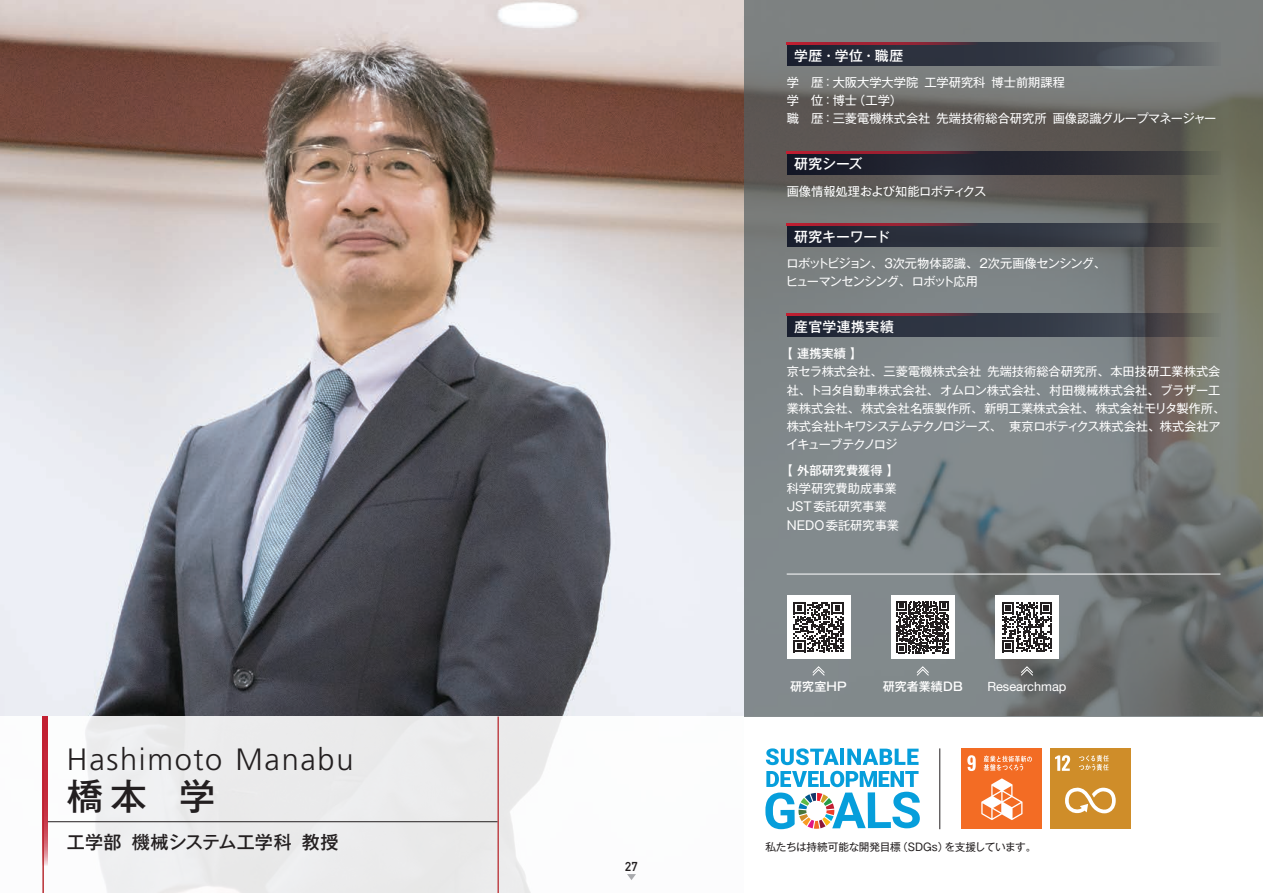
<style>
.page{position:relative;width:1263px;height:893px;background:#fff}
.page>*{position:absolute;margin:0;border:0;box-sizing:border-box;transform-origin:0 0}
.t1{font:500 36.15px "Gothic MB101 Pro";color:#231f20}
.t2{font:300 30.9px "Frutiger LT Std";letter-spacing:.055em;color:#231f20}
.t3{font:500 18px "Gothic MB101 Pro";letter-spacing:-.005em;color:#231f20}
.t4{font:500 13.8px "Gothic MB101 Pro";letter-spacing:.025em;color:#fff}
.t5{font:500 13.8px "Gothic MB101 Pro";letter-spacing:-.01em;color:#fff}
.t6{font:12.75px "Helvetica Neue LT Std";color:#fff}
.t7{font:12.75px "DIN Mittelschrift Std";color:#231f20}
.t8{font:12.15px/18px "Gothic MB101 Pro";color:#fff}
.t9{font:12.15px/18px "Gothic MB101 Pro";letter-spacing:-.065em;color:#fff}
.t10{font:500 12.15px "Gothic MB101 Pro";color:#fff}
.t11{font:500 12px "Gothic MB101 Pro";letter-spacing:.015em;color:#fff}
.t12{font:10.65px "Gothic MB101 Pro";letter-spacing:-.025em;color:#231f20}
</style>
<div class="page">
<img style="left:0;top:0;width:744px;height:716px">
<div style="left:0;top:716px;width:744px;height:177px;background:linear-gradient(to bottom,#f1f1f1,#f2f2f3)"></div>
<svg style="left:744px;top:0;width:519px;height:716px;background:#757978"></svg>
<hr style="left:497px;top:716px;width:2px;height:177px;background:#b7282e">
<div style="left:43px;top:716px;width:5px;height:150px;background:#f9f0f2"></div>
<svg style="left:766px;top:748px;width:73px;height:17px"></svg>
<hr style="left:840px;top:749px;width:4px;height:16px;background:#069edb">
<svg style="left:847px;top:749px;width:71px;height:16px"></svg>
<svg style="left:765px;top:771px;width:155px;height:58px"></svg>
<hr style="left:939px;top:748px;width:1px;height:81px;background:#231f20">
<hr style="left:787px;top:574px;width:433px;height:1px;background:#fff">
<hr style="left:43px;top:716px;width:1px;height:177px;background:#b7282e">
<svg style="left:43px;top:716px;width:5px;height:149px"></svg>
<svg style="left:787px;top:43px;width:433px;height:23px;background:#393e49"></svg>
<hr style="left:787px;top:43px;width:191px;height:2px;background:#c21f32">
<svg style="left:787px;top:151px;width:433px;height:23px;background:#2a2c34"></svg>
<hr style="left:787px;top:151px;width:191px;height:3px;background:#c21f32">
<svg style="left:787px;top:223px;width:433px;height:24px;background:#333740"></svg>
<hr style="left:787px;top:223px;width:191px;height:3px;background:#c21f32">
<svg style="left:787px;top:314px;width:433px;height:23px;background:#373c46"></svg>
<hr style="left:787px;top:314px;width:191px;height:2px;background:#c21f32">
<div style="left:787px;top:595px;width:63px;height:64px;background:#fff"></div>
<svg style="left:794px;top:602px;width:49px;height:50px"></svg>
<svg style="left:812px;top:666px;width:13px;height:10px"></svg>
<div style="left:891px;top:595px;width:64px;height:64px;background:#fff"></div>
<svg style="left:896px;top:601px;width:53px;height:52px"></svg>
<svg style="left:916px;top:666px;width:13px;height:10px"></svg>
<div style="left:995px;top:595px;width:64px;height:64px;background:#fff"></div>
<svg style="left:1002px;top:602px;width:50px;height:50px"></svg>
<svg style="left:1020px;top:666px;width:14px;height:10px"></svg>
<hr style="left:48px;top:821px;width:449px;height:1px;background:#231f20">
<div style="left:961px;top:748px;width:81px;height:81px;background:#f36c24"></div>
<svg style="left:967px;top:755px;width:9px;height:16px"></svg>
<svg style="left:981px;top:778px;width:41px;height:42px"></svg>
<svg style="left:983px;top:755px;width:49px;height:15px"></svg>
<div style="left:1050px;top:748px;width:81px;height:81px;background:#cf8d29"></div>
<svg style="left:1055px;top:755px;width:15px;height:16px"></svg>
<svg style="left:1065px;top:787px;width:51px;height:27px"></svg>
<svg style="left:1079px;top:755px;width:30px;height:15px"></svg>
<svg style="left:627px;top:874px;width:9px;height:6px"></svg>
<h2 class="t2" style="left:67px;top:742px;width:288px">Hashimoto Manabu</h2>
<h1 class="t1" style="left:67px;top:766px;width:150px">橋本 学</h1>
<h3 class="t3" style="left:67px;top:827px;width:273px">工学部 機械システム工学科 教授</h3>
<p class="t7" style="left:625px;top:859px;width:14px">27</p>
<p class="t4" style="left:794px;top:44px;width:111px">学歴・学位・職歴</p>
<p class="t8" style="left:787px;top:72px;width:431px">学　歴：大阪大学大学院 工学研究科 博士前期課程<br>学　位：博士（工学）<br>職　歴：三菱電機株式会社 先端技術総合研究所 画像認識グループマネージャー</p>
<p class="t4" style="left:794px;top:153px;width:70px">研究シーズ</p>
<p class="t8" style="left:787px;top:180px;width:201px">画像情報処理および知能ロボティクス</p>
<p class="t5" style="left:794px;top:225px;width:97px">研究キーワード</p>
<p class="t9" style="left:786px;top:253px;width:321px">ロボットビジョン、3次元物体認識、2次元画像センシング、ヒューマンセンシング、ロボット応用</p>
<p class="t4" style="left:794px;top:315px;width:101px">産官学連携実績</p>
<p class="t10" style="left:781px;top:344px;width:83px">【 連携実績 】</p>
<p class="t8" style="left:786px;top:361px;width:440px">京セラ株式会社、三菱電機株式会社 先端技術総合研究所、本田技研工業株式会社、トヨタ自動車株式会社、オムロン株式会社、村田機械株式会社、ブラザー工業株式会社、株式会社名張製作所、新明工業株式会社、株式会社モリタ製作所、株式会社トキワシステムテクノロジーズ、　東京ロボティクス株式会社、株式会社アイキューブテクノロジ</p>
<p class="t10" style="left:781px;top:461px;width:120px">【 外部研究費獲得 】</p>
<p class="t8" style="left:787px;top:478px;width:114px">科学研究費助成事業<br>JST委託研究事業<br>NEDO委託研究事業</p>
<p class="t11" style="left:790px;top:676px;width:58px">研究室HP</p>
<p class="t11" style="left:883px;top:676px;width:82px">研究者業績DB</p>
<p class="t6" style="left:987px;top:679px;width:81px">Researchmap</p>
<p class="t12" style="left:765px;top:838px;width:272px">私たちは持続可能な開発目標（SDGs）を支援しています。</p>
</div>
